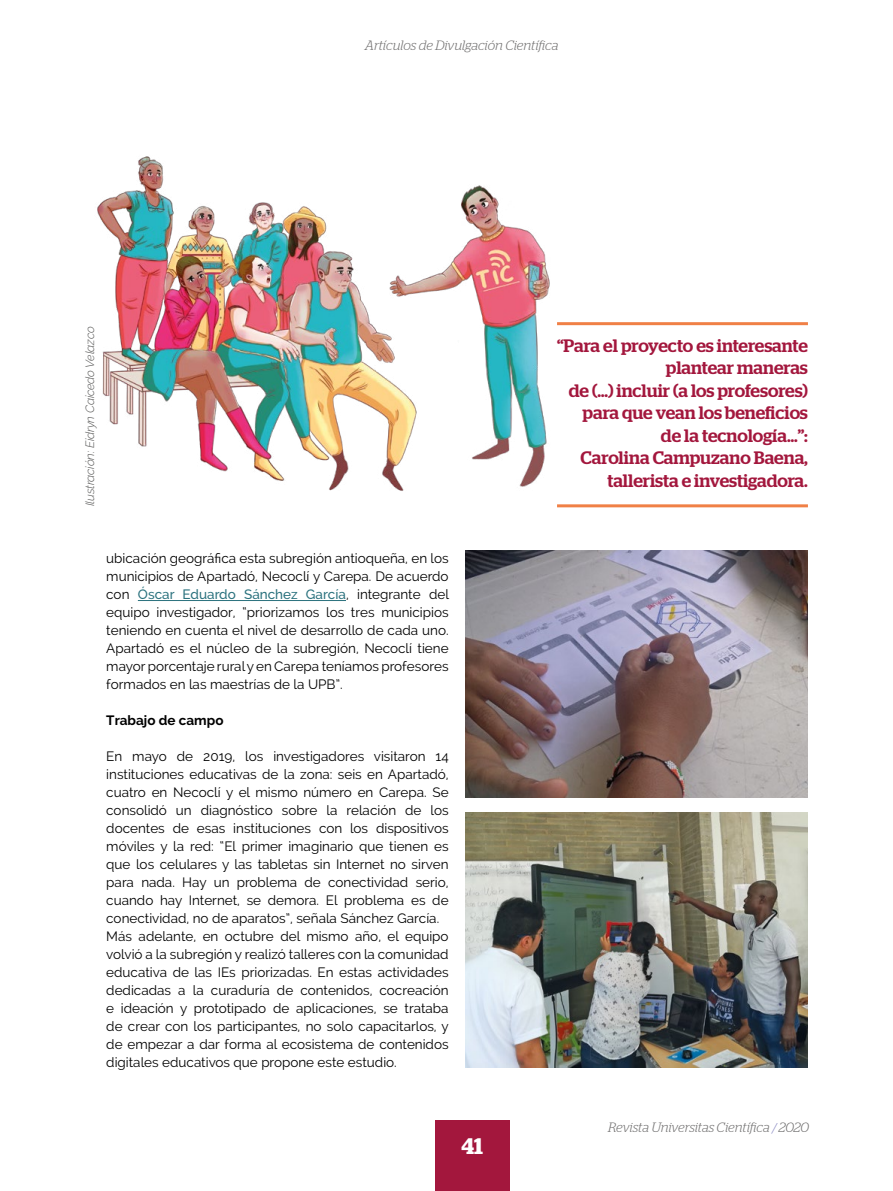
<style>
.page{position:relative;width:893px;height:1191px;background:#fff}
.page>*{position:absolute;margin:0;border:0;box-sizing:border-box;transform-origin:0 0}
.t1{font:600 22.5px "Stag";color:#fff}
.t2{font:500 18px/22.5px "Stag";color:#a3173d;text-align:right}
.t3{font:13.5px/18px "Raleway";color:#000;text-align:justify}
.t4{font:italic 300 13.5px "Stag";letter-spacing:-.005em;color:#706f6f}
.t5{font:700 13.5px "Raleway";color:#000}
.t6{font:italic 300 12px "Raleway";letter-spacing:-.01em;color:#575756}
.s1{font-weight:500;color:#2b727e}
.s2{color:#8a8ac3}
</style>
<div class="page">
<div style="left:435px;top:1120px;width:75px;height:71px;background:#a3173d"></div>
<hr style="left:138px;top:600px;width:208px;height:1px;background:#2b727e">
<hr style="left:557px;top:322px;width:251px;height:3px;background:#f08046">
<hr style="left:557px;top:504px;width:251px;height:3px;background:#f08046">
<img style="left:466px;top:550px;width:342px;height:247px">
<img style="left:466px;top:813px;width:342px;height:254px">
<img style="left:97px;top:156px;width:465px;height:335px">
<p class="t4" style="left:365px;top:37px;width:195px">Artículos de Divulgación Científica</p>
<p class="t6" style="left:83px;top:506px;width:181px;rotate:-90deg">Ilustración: Eidryn Caicedo Velazco</p>
<p class="t3" style="left:106px;top:549px;width:344px">ubicación geográfica esta subregión antioqueña, en los municipios de Apartadó, Necoclí y Carepa. De acuerdo con <span class="s1">Óscar Eduardo Sánchez García</span>, integrante del equipo investigador, “priorizamos los tres municipios teniendo en cuenta el nivel de desarrollo de cada uno.<br>Apartadó es el núcleo de la subregión, Necoclí tiene mayor porcentaje rural y en Carepa teníamos profesores formados en las maestrías de la UPB”.</p>
<p class="t5" style="left:106px;top:712px;width:119px">Trabajo de campo</p>
<p class="t3" style="left:106px;top:747px;width:344px;text-align:left">En mayo de 2019, los investigadores visitaron 14 instituciones educativas de la zona: seis en Apartadó, cuatro en Necoclí y el mismo número en Carepa. Se consolidó un diagnóstico sobre la relación de los docentes de esas instituciones con los dispositivos móviles y la red: “El primer imaginario que tienen es que los celulares y las tabletas sin Internet no sirven para nada. Hay un problema de conectividad serio, cuando hay Internet, se demora. El problema es de conectividad, no de aparatos”, señala Sánchez García.<br>Más adelante, en octubre del mismo año, el equipo volvió a la subregión y realizó talleres con la comunidad educativa de las IEs priorizadas. En estas actividades dedicadas a la curaduría de contenidos, cocreación e ideación y prototipado de aplicaciones, se trataba de crear con los participantes, no solo capacitarlos, y de empezar a dar forma al ecosistema de contenidos digitales educativos que propone este estudio.</p>
<h1 class="t1" style="left:462px;top:1132px;width:23px">41</h1>
<h2 class="t2" style="left:557px;top:334px;width:252px">“Para el proyecto es interesante plantear maneras<br>de (…) incluir (a los profesores) para que vean los beneficios<br>de la tecnología…”:<br>Carolina Campuzano Baena, tallerista e investigadora.</h2>
<p class="t4" style="left:608px;top:1119px;width:202px">Revista Universitas Científica <span class="s2">/</span> 2020</p>
</div>
